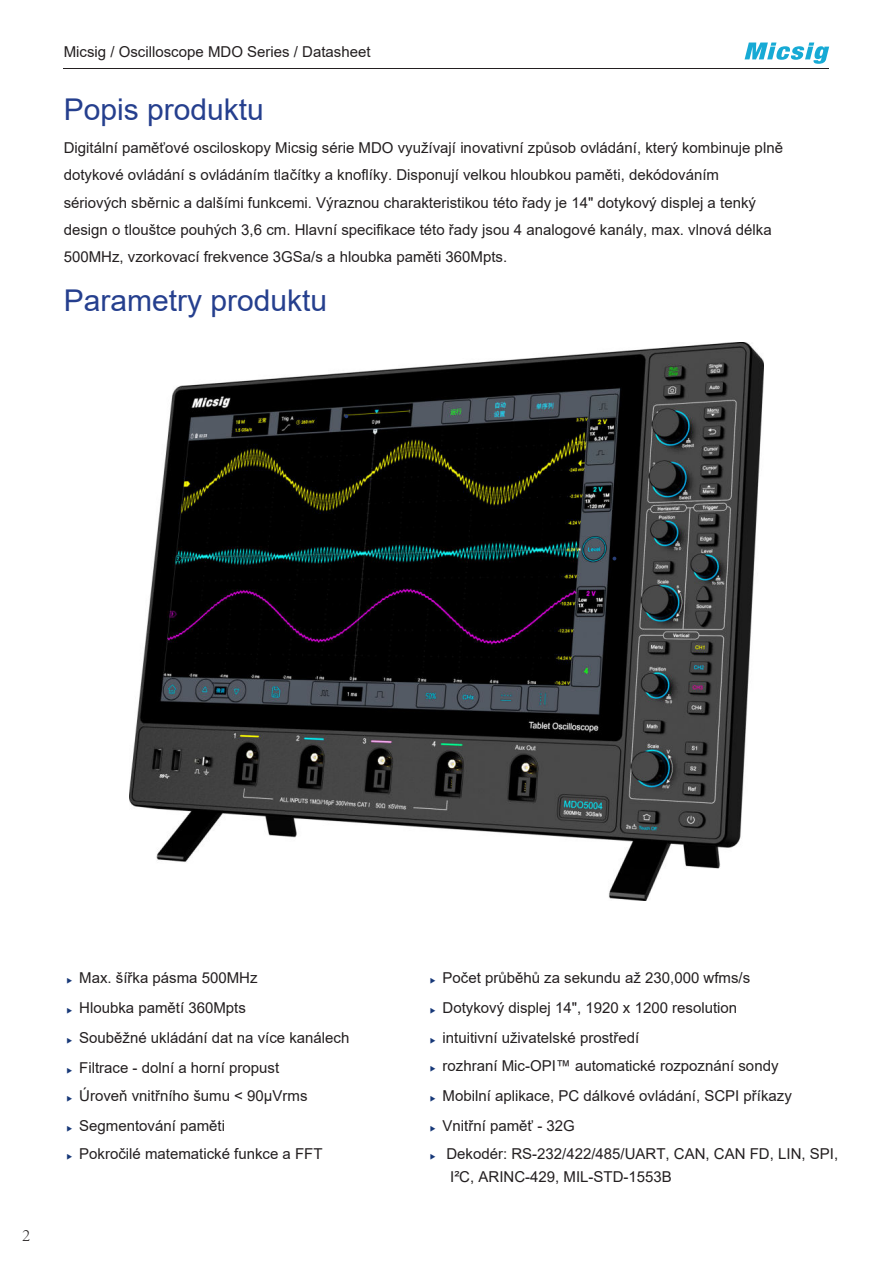
<style>
.page{position:relative;width:893px;height:1263px;background:#fff}
.page>*{position:absolute;margin:0;border:0;box-sizing:border-box;transform-origin:0 0}
.t1{font:30px "Arial";color:#253f8e}
.t2{font:300 18px "Adobe Song Std";color:#231f20}
.t3{font:15px/27.3px "Arial";color:#231f20}
.t4{font:6px "Source Han Sans CN";color:#173878}
</style>
<div class="page">
<hr style="left:64px;top:68px;width:765px;height:1px;background:#231f20">
<svg style="left:745px;top:43px;width:84px;height:21px"></svg>
<img style="left:130px;top:342px;width:633px;height:558px">
<svg style="left:344px;top:414px;width:4px;height:4px"></svg>
<svg style="left:612px;top:557px;width:4px;height:3px"></svg>
<p class="t3" style="left:64px;top:38px;width:308px">Micsig / Oscilloscope MDO Series / Datasheet</p>
<h1 class="t1" style="left:64px;top:88px;width:202px">Popis produktu</h1>
<p class="t3" style="left:64px;top:134px;width:721px">Digitální paměťové osciloskopy Micsig série MDO využívají inovativní způsob ovládání, který kombinuje plně dotykové ovládání s ovládáním tlačítky a knoflíky. Disponují velkou hloubkou paměti, dekódováním sériových sběrnic a dalšími funkcemi. Výraznou charakteristikou této řady je 14" dotykový displej a tenký design o tlouštce pouhých 3,6 cm. Hlavní specifikace této řady jsou 4 analogové kanály, max. vlnová délka 500MHz, vzorkovací frekvence 3GSa/s a hloubka paměti 360Mpts.</p>
<h1 class="t1" style="left:64px;top:279px;width:265px">Parametry produktu</h1>
<p class="t2" style="left:22px;top:1224px;width:10px">2</p>
<p class="t4" style="left:66px;top:977px;width:7px">▶</p>
<p class="t3" style="left:79px;top:964px;width:180px">Max. šířka pásma 500MHz</p>
<p class="t4" style="left:66px;top:1007px;width:7px">▶</p>
<p class="t3" style="left:79px;top:994px;width:168px">Hloubka pamětí 360Mpts</p>
<p class="t4" style="left:66px;top:1037px;width:7px">▶</p>
<p class="t3" style="left:79px;top:1024px;width:272px">Souběžné ukládání dat na více kanálech</p>
<p class="t4" style="left:66px;top:1067px;width:7px">▶</p>
<p class="t3" style="left:79px;top:1054px;width:202px">Filtrace - dolní a horní propust</p>
<p class="t4" style="left:66px;top:1096px;width:7px">▶</p>
<p class="t3" style="left:79px;top:1082px;width:230px">Úroveň vnitřního šumu &lt; 90μVrms</p>
<p class="t4" style="left:66px;top:1126px;width:7px">▶</p>
<p class="t3" style="left:79px;top:1112px;width:147px">Segmentování paměti</p>
<p class="t4" style="left:66px;top:1154px;width:7px">▶</p>
<p class="t3" style="left:79px;top:1140px;width:245px">Pokročilé matematické funkce a FFT</p>
<p class="t4" style="left:430px;top:977px;width:7px">▶</p>
<p class="t3" style="left:442px;top:964px;width:309px">Počet průběhů za sekundu až 230,000 wfms/s</p>
<p class="t4" style="left:430px;top:1007px;width:7px">▶</p>
<p class="t3" style="left:442px;top:994px;width:296px">Dotykový displej 14", 1920 x 1200 resolution</p>
<p class="t4" style="left:430px;top:1037px;width:7px">▶</p>
<p class="t3" style="left:442px;top:1024px;width:198px">intuitivní uživatelské prostředí</p>
<p class="t4" style="left:430px;top:1066px;width:7px">▶</p>
<p class="t3" style="left:442px;top:1052px;width:337px">rozhraní Mic-OPI™ automatické rozpoznání sondy</p>
<p class="t4" style="left:430px;top:1096px;width:7px">▶</p>
<p class="t3" style="left:442px;top:1082px;width:351px">Mobilní aplikace, PC dálkové ovládání, SCPI příkazy</p>
<p class="t4" style="left:430px;top:1126px;width:7px">▶</p>
<p class="t3" style="left:442px;top:1112px;width:134px">Vnitřní paměť - 32G</p>
<p class="t4" style="left:430px;top:1154px;width:7px">▶</p>
<p class="t3" style="left:446px;top:1143px;width:393px;line-height:22.5px">Dekodér: RS-232/422/485/UART, CAN, CAN FD, LIN, SPI,<br>I²C, ARINC-429, MIL-STD-1553B</p>
</div>
